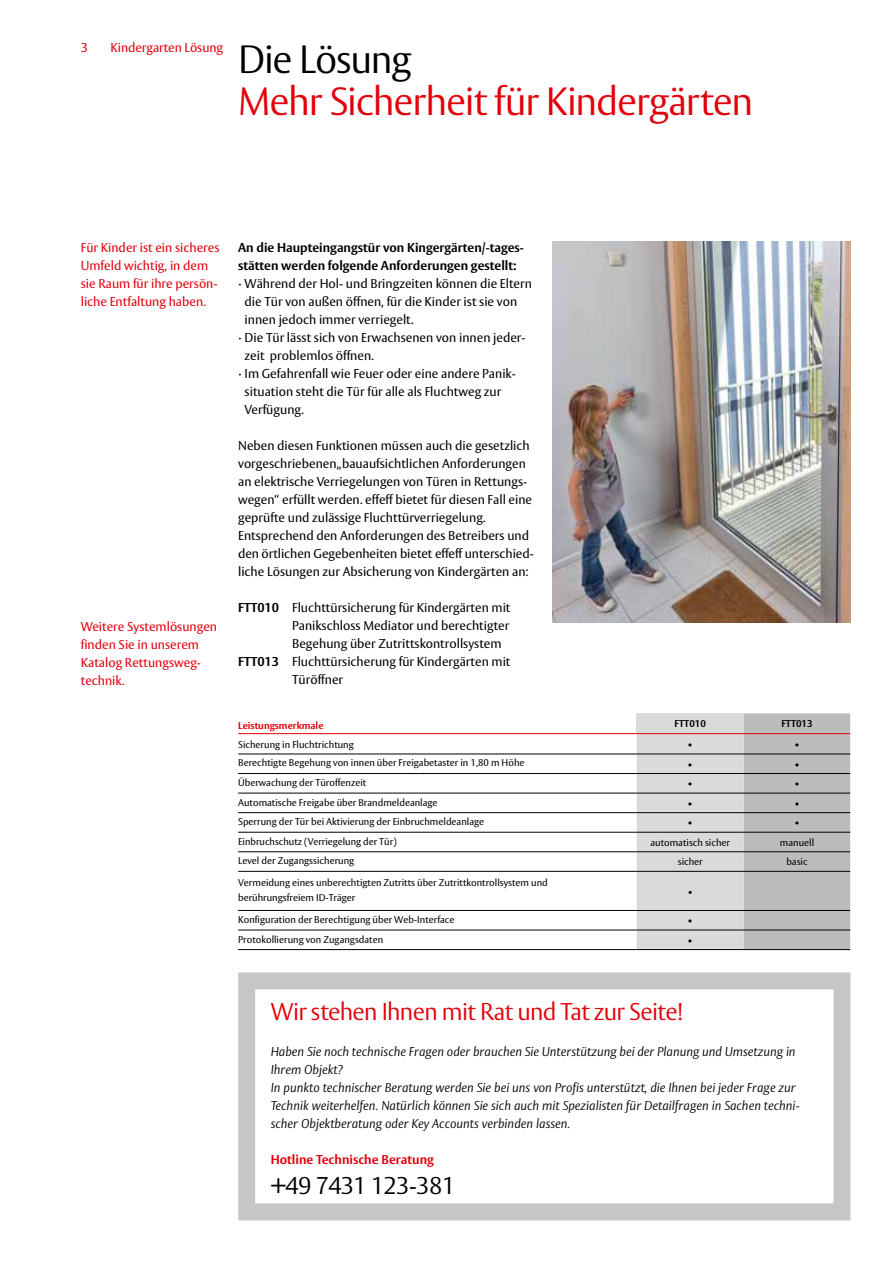
<style>
.page{position:relative;width:893px;height:1263px;background:#fff}
.page>*{position:absolute;margin:0;border:0;box-sizing:border-box;transform-origin:0 0}
.t1{font:300 39px "ASSA Vesta";letter-spacing:-.03em;color:#e3000b}
.t2{font:300 39px "ASSA Vesta";letter-spacing:-.035em;color:#000}
.t3{font:300 24px "ASSA Vesta";letter-spacing:-.03em;color:#e3000b}
.t4{font:300 24px "ASSA Vesta";letter-spacing:-.025em;color:#000}
.t5{font:12.75px/18px "ASSA Vesta";color:#000}
.t6{font:italic 300 12.75px/18px "ASSA Vesta";color:#000}
.t7{font:12.75px/18px "ASSA Vesta";color:#e3000b}
.t8{font:700 12.75px/18px "ASSA Vesta";color:#000}
.t9{font:700 12.75px "ASSA Vesta";color:#e3000b}
.t10{font:9.75px/14.2px "ASSA Vesta";color:#000}
.t11{font:700 9.75px "ASSA Vesta";color:#000}
.t12{font:700 9.75px "ASSA Vesta";color:#e3000b}
.s1{font-weight:700}
</style>
<div class="page">
<img style="left:553px;top:242px;width:297px;height:381px">
<div style="left:238px;top:972px;width:612px;height:248px;border:17px solid #c5c6c6"></div>
<svg style="left:637px;top:713px;width:213px;height:236px;background:#c8c9c9"></svg>
<hr style="left:238px;top:753px;width:399px;height:1px;background:#000">
<hr style="left:238px;top:773px;width:399px;height:1px;background:#000">
<hr style="left:238px;top:793px;width:399px;height:1px;background:#000">
<hr style="left:238px;top:812px;width:399px;height:1px;background:#000">
<hr style="left:238px;top:832px;width:399px;height:1px;background:#000">
<hr style="left:238px;top:851px;width:399px;height:1px;background:#000">
<hr style="left:238px;top:871px;width:399px;height:1px;background:#000">
<hr style="left:238px;top:910px;width:399px;height:1px;background:#000">
<hr style="left:238px;top:930px;width:399px;height:1px;background:#000">
<hr style="left:238px;top:949px;width:399px;height:1px;background:#000">
<hr style="left:637px;top:753px;width:107px;height:1px;background:#000">
<hr style="left:744px;top:753px;width:106px;height:1px;background:#000">
<hr style="left:637px;top:773px;width:107px;height:1px;background:#000">
<hr style="left:744px;top:773px;width:106px;height:1px;background:#000">
<hr style="left:637px;top:793px;width:107px;height:1px;background:#000">
<hr style="left:744px;top:793px;width:106px;height:1px;background:#000">
<hr style="left:637px;top:812px;width:107px;height:1px;background:#000">
<hr style="left:744px;top:812px;width:106px;height:1px;background:#000">
<hr style="left:637px;top:832px;width:107px;height:1px;background:#000">
<hr style="left:744px;top:832px;width:106px;height:1px;background:#000">
<hr style="left:637px;top:851px;width:107px;height:1px;background:#000">
<hr style="left:637px;top:871px;width:107px;height:1px;background:#000">
<hr style="left:637px;top:910px;width:107px;height:1px;background:#000">
<hr style="left:637px;top:930px;width:107px;height:1px;background:#000">
<hr style="left:637px;top:949px;width:107px;height:1px;background:#000">
<hr style="left:744px;top:851px;width:106px;height:1px;background:#000">
<hr style="left:744px;top:871px;width:106px;height:1px;background:#000">
<hr style="left:744px;top:910px;width:106px;height:1px;background:#000">
<hr style="left:744px;top:930px;width:106px;height:1px;background:#000">
<hr style="left:744px;top:949px;width:106px;height:1px;background:#000">
<hr style="left:238px;top:733px;width:399px;height:1px;background:#e3000b">
<hr style="left:637px;top:733px;width:107px;height:1px;background:#e3000b">
<hr style="left:744px;top:733px;width:106px;height:1px;background:#e3000b">
<p class="t7" style="left:81px;top:39px;width:9px">3</p>
<p class="t7" style="left:111px;top:39px;width:114px">Kindergarten Lösung</p>
<h1 class="t2" style="left:238px;top:36px;width:175px">Die Lösung</h1>
<h1 class="t1" style="left:238px;top:78px;width:517px">Mehr Sicherheit für Kindergärten</h1>
<p class="t7" style="left:81px;top:239px;width:140px">Für Kinder ist ein sicheres<br>Umfeld wichtig, in dem sie Raum für ihre persön&shy;liche Entfaltung haben.</p>
<p class="t7" style="left:81px;top:618px;width:138px">Weitere Systemlösungen finden Sie in unserem<br>Katalog Rettungsweg&shy;technik.</p>
<p class="t8" style="left:238px;top:239px;width:287px">An die Haupteingangstür von Kingergärten/-tages&shy;stätten werden folgende Anforderungen gestellt:</p>
<p class="t5" style="left:238px;top:275px;width:295px">· Während der Hol- und Bringzeiten können die Eltern</p>
<p class="t5" style="left:245px;top:293px;width:274px">die Tür von außen öffnen, für die Kinder ist sie von</p>
<p class="t5" style="left:245px;top:311px;width:171px">innen jedoch immer verriegelt.</p>
<p class="t5" style="left:238px;top:329px;width:289px">· Die Tür lässt sich von Erwachsenen von innen jeder-</p>
<p class="t5" style="left:245px;top:347px;width:131px">zeit problemlos öffnen.</p>
<p class="t5" style="left:238px;top:365px;width:279px">· Im Gefahrenfall wie Feuer oder eine andere Panik-</p>
<p class="t5" style="left:245px;top:383px;width:258px">situation steht die Tür für alle als Fluchtweg zur</p>
<p class="t5" style="left:245px;top:401px;width:61px">Verfügung.</p>
<p class="t5" style="left:238px;top:437px;width:297px">Neben diesen Funktionen müssen auch die gesetzlich vorgeschriebenen„bauaufsichtlichen Anforderungen an elektrische Verriegelungen von Türen in Rettungs&shy;wegen“ erfüllt werden. effeff bietet für diesen Fall eine geprüfte und zulässige Fluchttürverriegelung.<br>Entsprechend den Anforderungen des Betreibers und den örtlichen Gegebenheiten bietet effeff unterschied&shy;liche Lösungen zur Absicherung von Kindergärten an:</p>
<p class="t5" style="left:238px;top:599px;width:274px"><span class="s1">FTT010</span> Fluchttürsicherung für Kindergärten mit</p>
<p class="t5" style="left:292px;top:617px;width:219px">Panikschloss Mediator und berechtigter</p>
<p class="t5" style="left:292px;top:635px;width:211px">Begehung über Zutrittskontrollsystem</p>
<p class="t5" style="left:238px;top:653px;width:274px"><span class="s1">FTT013</span> Fluchttürsicherung für Kindergärten mit</p>
<p class="t5" style="left:292px;top:671px;width:53px">Türöffner</p>
<p class="t12" style="left:238px;top:720px;width:87px">Leistungsmerkmale</p>
<p class="t11" style="left:675px;top:718px;width:33px">FTT010</p>
<p class="t11" style="left:781px;top:718px;width:33px">FTT013</p>
<p class="t10" style="left:238px;top:737px;width:117px">Sicherung in Fluchtrichtung</p>
<p class="t11" style="left:687px;top:738px;width:7px">•</p>
<p class="t11" style="left:794px;top:738px;width:7px">•</p>
<p class="t10" style="left:238px;top:756px;width:288px">Berechtigte Begehung von innen über Freigabetaster in 1,80 m Höhe</p>
<p class="t11" style="left:687px;top:758px;width:7px">•</p>
<p class="t11" style="left:794px;top:758px;width:7px">•</p>
<p class="t10" style="left:238px;top:776px;width:130px">Überwachung der Türoffenzeit</p>
<p class="t11" style="left:687px;top:778px;width:7px">•</p>
<p class="t11" style="left:794px;top:778px;width:7px">•</p>
<p class="t10" style="left:238px;top:795px;width:201px">Automatische Freigabe über Brandmeldeanlage</p>
<p class="t11" style="left:687px;top:797px;width:7px">•</p>
<p class="t11" style="left:794px;top:797px;width:7px">•</p>
<p class="t10" style="left:238px;top:815px;width:248px">Sperrung der Tür bei Aktivierung der Einbruchmeldeanlage</p>
<p class="t11" style="left:687px;top:817px;width:7px">•</p>
<p class="t11" style="left:794px;top:817px;width:7px">•</p>
<p class="t10" style="left:238px;top:834px;width:160px">Einbruchschutz (Verriegelung der Tür)</p>
<p class="t10" style="left:650px;top:836px;width:81px">automatisch sicher</p>
<p class="t10" style="left:780px;top:836px;width:36px">manuell</p>
<p class="t10" style="left:238px;top:854px;width:118px">Level der Zugangssicherung</p>
<p class="t10" style="left:678px;top:855px;width:27px">sicher</p>
<p class="t10" style="left:786px;top:855px;width:23px">basic</p>
<p class="t10" style="left:238px;top:876px;width:311px">Vermeidung eines unberechtigten Zutritts über Zutrittkontrollsystem und berührungsfreiem ID-Träger</p>
<p class="t10" style="left:688px;top:884px;width:7px">•</p>
<p class="t10" style="left:238px;top:913px;width:218px">Konfiguration der Berechtigung über Web-Interface</p>
<p class="t11" style="left:687px;top:914px;width:7px">•</p>
<p class="t10" style="left:238px;top:932px;width:147px">Protokollierung von Zugangsdaten</p>
<p class="t11" style="left:687px;top:934px;width:7px">•</p>
<h2 class="t3" style="left:271px;top:997px;width:414px">Wir stehen Ihnen mit Rat und Tat zur Seite!</h2>
<p class="t6" style="left:271px;top:1043px;width:530px">Haben Sie noch technische Fragen oder brauchen Sie Unterstützung bei der Planung und Umsetzung in Ihrem Objekt?<br>In punkto technischer Beratung werden Sie bei uns von Profis unterstützt, die Ihnen bei jeder Frage zur Technik weiterhelfen. Natürlich können Sie sich auch mit Spezialisten für Detailfragen in Sachen techni&shy;scher Objektberatung oder Key Accounts verbinden lassen.</p>
<p class="t9" style="left:271px;top:1151px;width:165px">Hotline Technische Beratung</p>
<h2 class="t4" style="left:271px;top:1171px;width:186px">+49 7431 123-381</h2>
</div>
